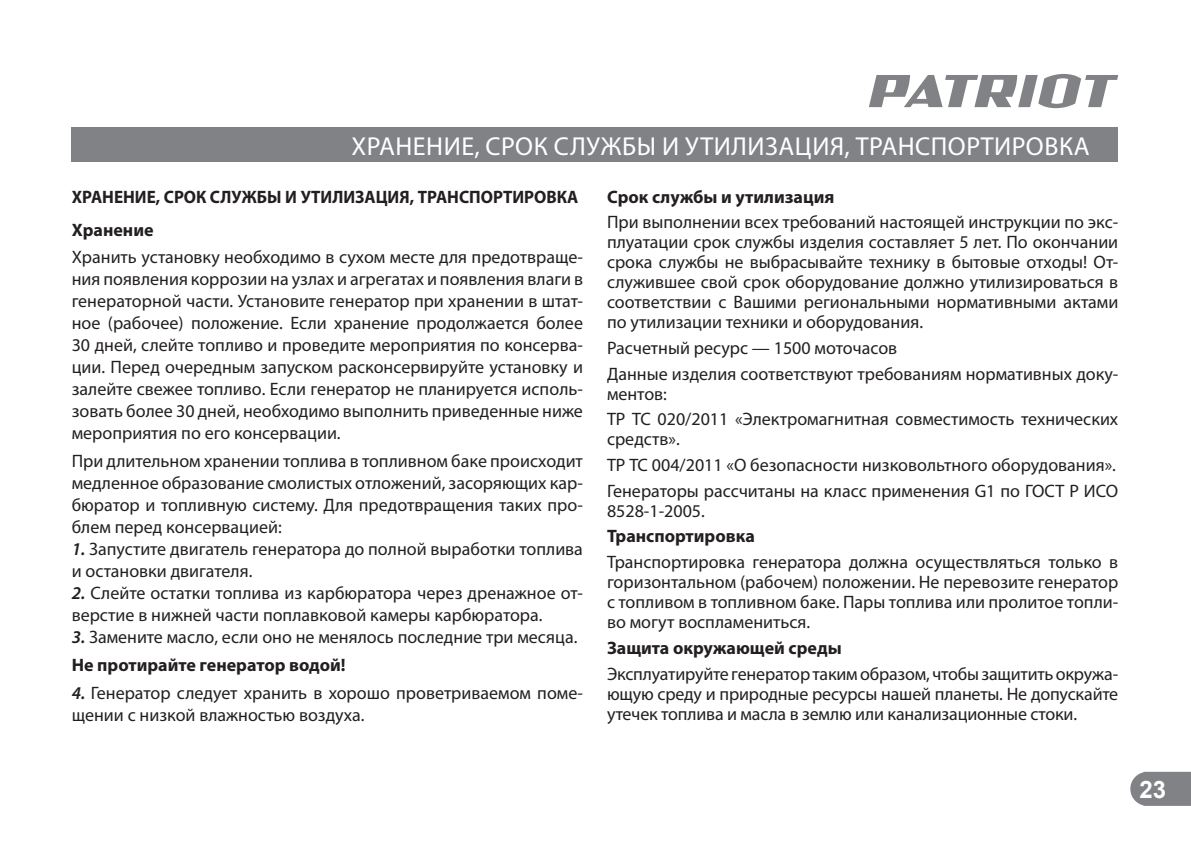
<style>
.page{position:relative;width:1191px;height:842px;background:#fff}
.page>*{position:absolute;margin:0;border:0;box-sizing:border-box;transform-origin:0 0}
.t1{font:26px "Myriad Pro";letter-spacing:.02em;color:#fff}
.t2{font:700 24px "Arial";color:#fff}
.t3{font:18px/22px "Myriad Pro";color:#231f20}
.t4{font:700 18px "Myriad Pro";color:#231f20}
.t5{font:700 18px/33px "Myriad Pro";color:#231f20;scale:.95 1}
.s1{font-weight:600;font-style:italic}
.s2{font-weight:700}
</style>
<div class="page">
<svg style="left:1130px;top:771px;width:61px;height:34px;background:#8a8c8f"></svg>
<svg style="left:869px;top:74px;width:249px;height:34px"></svg>
<div style="left:72px;top:128px;width:1046px;height:34px;background:#808285"></div>
<h1 class="t1" style="left:352px;top:133px;width:740px">ХРАНЕНИЕ, СРОК СЛУЖБЫ И УТИЛИЗАЦИЯ, ТРАНСПОРТИРОВКА</h1>
<p class="t5" style="left:72px;top:181px;width:535px">ХРАНЕНИЕ, СРОК СЛУЖБЫ И УТИЛИЗАЦИЯ, ТРАНСПОРТИРОВКА<br>Хранение</p>
<p class="t3" style="left:72px;top:247px;width:513px;text-align:justify">Хранить установку необходимо в сухом месте для предотвраще&shy;ния появления коррозии на узлах и агрегатах и появления влаги в генераторной части. Установите генератор при хранении в штат&shy;ное (рабочее) положение. Если хранение продолжается более 30 дней, слейте топливо и проведите мероприятия по консерва&shy;ции. Перед очередным запуском расконсервируйте установку и залейте свежее топливо. Если генератор не планируется исполь&shy;зовать более 30 дней, необходимо выполнить приведенные ниже мероприятия по его консервации.</p>
<p class="t3" style="left:72px;top:450px;width:513px;text-align:justify">При длительном хранении топлива в топливном баке происходит медленное образование смолистых отложений, засоряющих кар&shy;бюратор и топливную систему. Для предотвращения таких про&shy;блем перед консервацией:</p>
<p class="t3" style="left:72px;top:538px;width:513px"><span class="s1">1.</span> Запустите двигатель генератора до полной выработки топлива и остановки двигателя.</p>
<p class="t3" style="left:72px;top:582px;width:513px"><span class="s1">2.</span> Слейте остатки топлива из карбюратора через дренажное от&shy;верстие в нижней части поплавковой камеры карбюратора.</p>
<p class="t3" style="left:72px;top:624px;width:507px;line-height:27.6px"><span class="s1">3.</span> Замените масло, если оно не менялось последние три месяца.<br><span class="s2">Не протирайте генератор водой!</span></p>
<p class="t3" style="left:72px;top:682px;width:513px"><span class="s1">4.</span> Генератор следует хранить в хорошо проветриваемом поме&shy;щении с низкой влажностью воздуха.</p>
<p class="t4" style="left:607px;top:187px;width:229px">Срок службы и утилизация</p>
<p class="t3" style="left:607px;top:213px;width:513px;line-height:20px;text-align:justify">При выполнении всех требований настоящей инструкции по экс&shy;плуатации срок службы изделия составляет 5 лет. По окончании срока службы не выбрасывайте технику в бытовые отходы! От&shy;служившее свой срок оборудование должно утилизироваться в соответствии с Вашими региональными нормативными актами по утилизации техники и оборудования.</p>
<p class="t3" style="left:607px;top:336px;width:513px;line-height:25.6px">Расчетный ресурс — 1500 моточасов<br>Данные изделия соответствуют требованиям нормативных доку-</p>
<p class="t3" style="left:607px;top:381px;width:513px;line-height:25.6px">ментов:<br>ТР ТС 020/2011 «Электромагнитная совместимость технических</p>
<p class="t3" style="left:607px;top:427px;width:513px;line-height:25.6px">средств».<br>ТР ТС 004/2011 «О безопасности низковольтного оборудования».<br>Генераторы рассчитаны на класс применения G1 по ГОСТ Р ИСО</p>
<p class="t3" style="left:607px;top:500px;width:99px">8528-1-2005.</p>
<p class="t4" style="left:607px;top:527px;width:149px">Транспортировка</p>
<p class="t3" style="left:607px;top:552px;width:513px;line-height:20px;text-align:justify">Транспортировка генератора должна осуществляться только в горизонтальном (рабочем) положении. Не перевозите генератор с топливом в топливном баке. Пары топлива или пролитое топли&shy;во могут воспламениться.</p>
<p class="t4" style="left:607px;top:638px;width:236px">Защита окружающей среды</p>
<p class="t3" style="left:607px;top:664px;width:513px;line-height:20px;text-align:justify">Эксплуатируйте генератор таким образом, чтобы защитить окружа&shy;ющую среду и природные ресурсы нашей планеты. Не допускайте утечек топлива и масла в землю или канализационные стоки.</p>
<h2 class="t2" style="left:1139px;top:775px;width:28px">23</h2>
</div>
